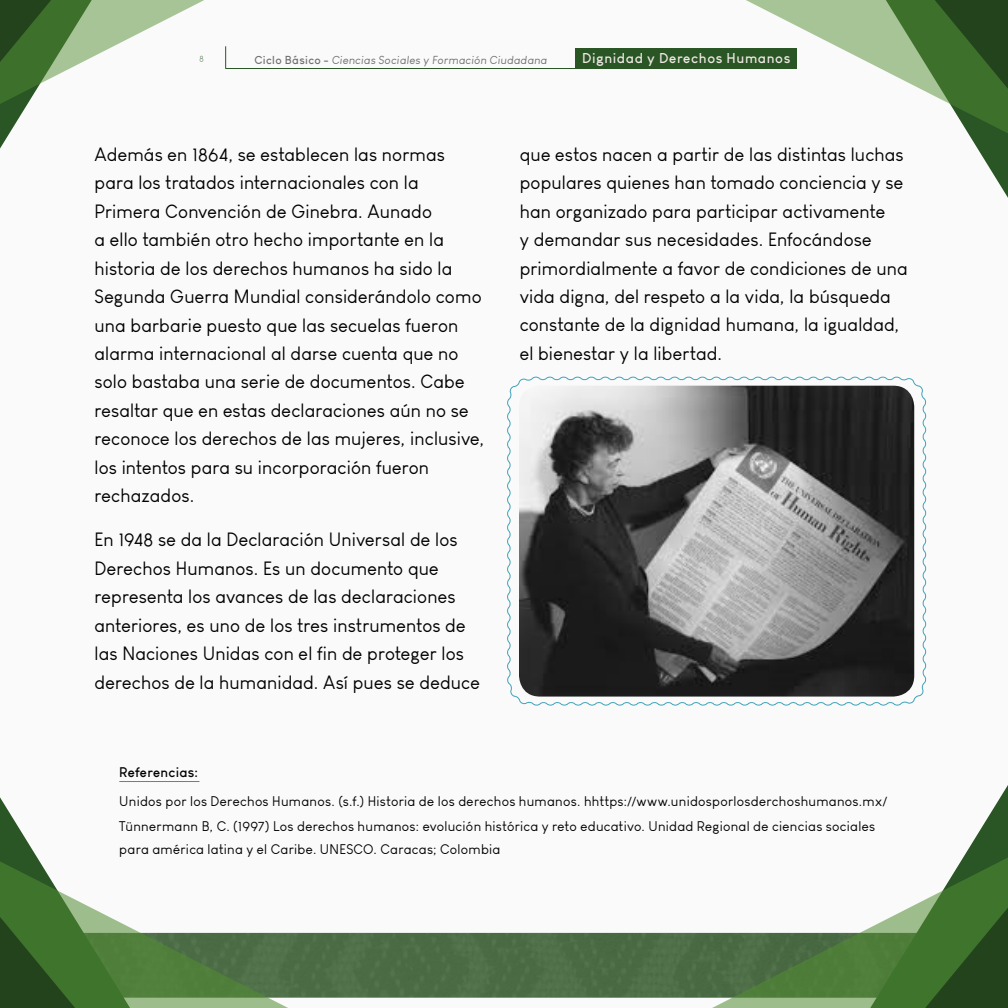
<style>
.page{position:relative;width:1008px;height:1008px;background:#fafafa}
.page>*{position:absolute;margin:0;border:0;box-sizing:border-box;transform-origin:0 0}
.t1{font:18.9px/28.3px "Louis George Cafe";letter-spacing:.01em;color:#000}
.t2{font:700 14px "Louis George Cafe";letter-spacing:.04em;color:#eee8e3}
.t3{font:13.65px/25px "Louis George Cafe";letter-spacing:.02em;color:#000}
.t4{font:700 13.65px "Louis George Cafe";letter-spacing:.02em;color:#000}
.t5{font:italic 11.38px "Louis George Cafe";letter-spacing:.035em;color:#706f6f}
.t6{font:11.2px "Colombia";color:#2a5525}
.s1{font-weight:700;font-style:normal}
</style>
<div class="page">
<svg style="left:746px;top:0;width:262px;height:198px"></svg>
<div style="left:310px;top:933px;width:380px;height:65px;background:#4c6c46"></div>
<svg style="left:137px;top:931px;width:173px;height:77px;background:#608354"></svg>
<svg style="left:0;top:797px;width:137px;height:211px"></svg>
<svg style="left:690px;top:931px;width:173px;height:77px;background:#5d8152"></svg>
<svg style="left:863px;top:785px;width:145px;height:223px"></svg>
<div style="left:576px;top:48px;width:221px;height:21px;background:#2a5525"></div>
<hr style="left:226px;top:68px;width:350px;height:1px;background:#2a5525">
<svg style="left:0;top:0;width:226px;height:149px"></svg>
<hr style="left:119px;top:781px;width:80px;height:1px;background:#3fa535">
<svg style="left:507px;top:376px;width:420px;height:330px;background:#717272"></svg>
<p class="t6" style="left:200px;top:54px;width:6px">8</p>
<p class="t5" style="left:254px;top:53px;width:294px"><span class="s1">Ciclo Básico -</span> Ciencias Sociales y Formación Ciudadana</p>
<p class="t2" style="left:582px;top:49px;width:210px">Dignidad y Derechos Humanos</p>
<p class="t1" style="left:94px;top:140px;width:391px">Además en 1864, se establecen las normas para los tratados internacionales con la Primera Convención de Ginebra. Aunado<br>a ello también otro hecho importante en la historia de los derechos humanos ha sido la Segunda Guerra Mundial considerándolo como una barbarie puesto que las secuelas fueron alarma internacional al darse cuenta que no solo bastaba una serie de documentos. Cabe resaltar que en estas declaraciones aún no se reconoce los derechos de las mujeres, inclusive, los intentos para su incorporación fueron rechazados.</p>
<p class="t1" style="left:94px;top:526px;width:387px">En 1948 se da la Declaración Universal de los Derechos Humanos. Es un documento que representa los avances de las declaraciones anteriores, es uno de los tres instrumentos de las Naciones Unidas con el fin de proteger los derechos de la humanidad. Así pues se deduce</p>
<p class="t1" style="left:520px;top:140px;width:390px">que estos nacen a partir de las distintas luchas populares quienes han tomado conciencia y se han organizado para participar activamente<br>y demandar sus necesidades. Enfocándose primordialmente a favor de condiciones de una vida digna, del respeto a la vida, la búsqueda constante de la dignidad humana, la igualdad, el bienestar y la libertad.</p>
<p class="t4" style="left:119px;top:763px;width:80px">Referencias:</p>
<p class="t3" style="left:119px;top:788px;width:769px">Unidos por los Derechos Humanos. (s.f.) Historia de los derechos humanos. hhttps://www.unidosporlosderchoshumanos.mx/<br>Tünnermann B, C. (1997) Los derechos humanos: evolución histórica y reto educativo. Unidad Regional de ciencias sociales</p>
<p class="t3" style="left:119px;top:836px;width:383px">para américa latina y el Caribe. UNESCO. Caracas; Colombia</p>
</div>
